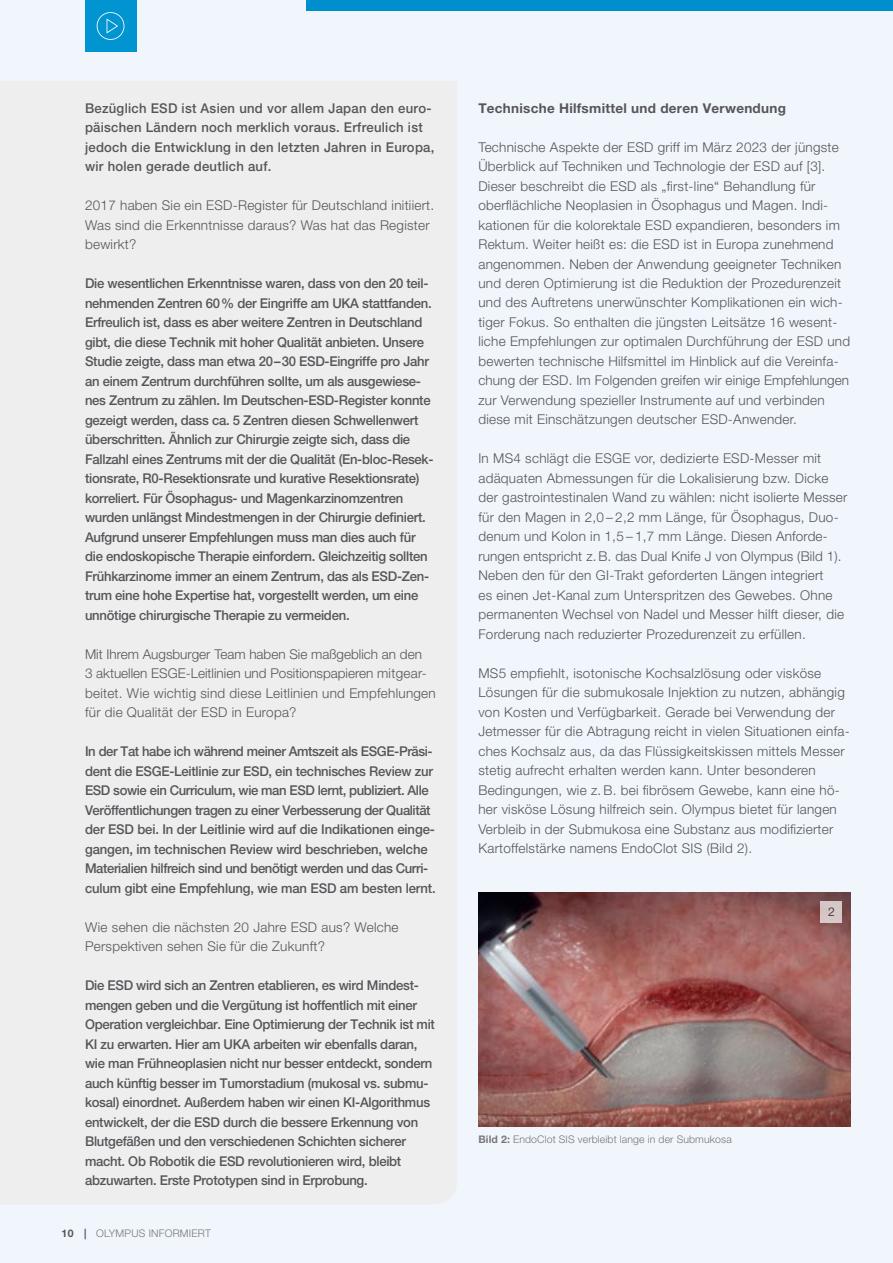
<style>
.page{position:relative;width:893px;height:1263px;background:#f1f6fc}
.page>*{position:absolute;margin:0;border:0;box-sizing:border-box;transform-origin:0 0}
.t1{font:300 13.5px/19.5px "Helvetica Neue LT Pro";letter-spacing:.02em;color:#55565a}
.t2{font:500 13.5px/19.5px "Helvetica Neue LT Pro";letter-spacing:-.02em;color:#55565a}
.t3{font:300 13.5px/19.5px "Helvetica Neue LT Pro";color:#55565a}
.t4{font:500 13.5px/19.5px "Helvetica Neue LT Pro";letter-spacing:.02em;color:#55565a}
.t5{font:700 13.5px "Helvetica Neue LT Pro";letter-spacing:.02em;color:#55565a}
.t6{font:300 12px "Helvetica Neue LT Pro";color:#000}
.t7{font:300 10.5px "Helvetica Neue LT Pro";letter-spacing:.01em;color:#77777b}
.s1{font-weight:700;color:#55565a}
.s2{font-weight:700}
</style>
<div class="page">
<div style="left:0;top:81px;width:457px;height:1123px;background:#eee"></div>
<img style="left:478px;top:893px;width:372px;height:234px">
<div style="left:821px;top:901px;width:21px;height:21px;background:#d5c7c7"></div>
<div style="left:306px;top:0;width:587px;height:11px;background:#0095d1"></div>
<div style="left:85px;top:0;width:51px;height:51px;background:#0095d1"></div>
<svg style="left:97px;top:12px;width:27px;height:28px"></svg>
<p class="t4" style="left:85px;top:98px;width:351px">Bezüglich ESD ist Asien und vor allem Japan den euro&shy;päischen Ländern noch merklich voraus. Erfreulich ist jedoch die Entwicklung in den letzten Jahren in Europa, wir holen gerade deutlich auf.</p>
<p class="t1" style="left:85px;top:195px;width:351px">2017 haben Sie ein ESD-Register für Deutschland initiiert.<br>Was sind die Erkenntnisse daraus? Was hat das Register bewirkt?</p>
<p class="t2" style="left:85px;top:273px;width:350px">Die wesentlichen Erkenntnisse waren, dass von den 20 teil&shy;nehmenden Zentren 60% der Eingriffe am UKA stattfanden.<br>Erfreulich ist, dass es aber weitere Zentren in Deutschland gibt, die diese Technik mit hoher Qualität anbieten. Unsere Studie zeigte, dass man etwa 20–30 ESD-Eingriffe pro Jahr an einem Zentrum durchführen sollte, um als ausgewiese&shy;nes Zentrum zu zählen. Im Deutschen-ESD-Register konnte gezeigt werden, dass ca. 5 Zentren diesen Schwellenwert überschritten. Ähnlich zur Chirurgie zeigte sich, dass die Fallzahl eines Zentrums mit der die Qualität (En-bloc-Resek&shy;tionsrate, R0-Resektionsrate und kurative Resektionsrate) korreliert. Für Ösophagus- und Magenkarzinomzentren wurden unlängst Mindestmengen in der Chirurgie definiert.<br>Aufgrund unserer Empfehlungen muss man dies auch für die endoskopische Therapie einfordern. Gleichzeitig sollten Frühkarzinome immer an einem Zentrum, das als ESD-Zen&shy;trum eine hohe Expertise hat, vorgestellt werden, um eine unnötige chirurgische Therapie zu vermeiden.</p>
<p class="t3" style="left:85px;top:644px;width:352px">Mit Ihrem Augsburger Team haben Sie maßgeblich an den<br>3 aktuellen ESGE-Leitlinien und Positionspapieren mitgear&shy;beitet. Wie wichtig sind diese Leitlinien und Empfehlungen für die Qualität der ESD in Europa?</p>
<p class="t2" style="left:85px;top:741px;width:352px">In der Tat habe ich während meiner Amtszeit als ESGE-Präsi&shy;dent die ESGE-Leitlinie zur ESD, ein technisches Review zur ESD sowie ein Curriculum, wie man ESD lernt, publiziert. Alle Veröffentlichungen tragen zu einer Verbesserung der Qualität der ESD bei. In der Leitlinie wird auf die Indikationen einge&shy;gangen, im technischen Review wird beschrieben, welche Materialien hilfreich sind und benötigt werden und das Curri&shy;culum gibt eine Empfehlung, wie man ESD am besten lernt.</p>
<p class="t1" style="left:85px;top:917px;width:315px">Wie sehen die nächsten 20 Jahre ESD aus? Welche<br>Perspektiven sehen Sie für die Zukunft?</p>
<p class="t2" style="left:85px;top:975px;width:351px">Die ESD wird sich an Zentren etablieren, es wird Mindest&shy;mengen geben und die Vergütung ist hoffentlich mit einer Operation vergleichbar. Eine Optimierung der Technik ist mit KI zu erwarten. Hier am UKA arbeiten wir ebenfalls daran, wie man Frühneoplasien nicht nur besser entdeckt, sondern auch künftig besser im Tumorstadium (mukosal vs. submu&shy;kosal) einordnet. Außerdem haben wir einen KI-Algorithmus entwickelt, der die ESD durch die bessere Erkennung von Blutgefäßen und den verschiedenen Schichten sicherer macht. Ob Robotik die ESD revolutionieren wird, bleibt abzuwarten. Erste Prototypen sind in Erprobung.</p>
<p class="t7" style="left:62px;top:1227px;width:151px"><span class="s1">10 |</span> OLYMPUS INFORMIERT</p>
<p class="t5" style="left:478px;top:99px;width:309px">Technische Hilfsmittel und deren Verwendung</p>
<p class="t1" style="left:478px;top:137px;width:373px">Technische Aspekte der ESD griff im März 2023 der jüngste Überblick auf Techniken und Technologie der ESD auf [3].<br>Dieser beschreibt die ESD als „first-line“ Behandlung für oberflächliche Neoplasien in Ösophagus und Magen. Indi&shy;kationen für die kolorektale ESD expandieren, besonders im Rektum. Weiter heißt es: die ESD ist in Europa zunehmend angenommen. Neben der Anwendung geeigneter Techniken und deren Optimierung ist die Reduktion der Prozedurenzeit und des Auftretens unerwünschter Komplikationen ein wich&shy;tiger Fokus. So enthalten die jüngsten Leitsätze 16 wesent&shy;liche Empfehlungen zur optimalen Durchführung der ESD und bewerten technische Hilfsmittel im Hinblick auf die Vereinfa&shy;chung der ESD. Im Folgenden greifen wir einige Empfehlungen zur Verwendung spezieller Instrumente auf und verbinden diese mit Einschätzungen deutscher ESD-Anwender.</p>
<p class="t1" style="left:478px;top:449px;width:371px">In MS4 schlägt die ESGE vor, dedizierte ESD-Messer mit adäquaten Abmessungen für die Lokalisierung bzw. Dicke der gastrointestinalen Wand zu wählen: nicht isolierte Messer für den Magen in 2,0 – 2,2 mm Länge, für Ösophagus, Duo&shy;denum und Kolon in 1,5 – 1,7 mm Länge. Diesen Anforde&shy;rungen entspricht z.B. das Dual Knife J von Olympus (Bild 1).<br>Neben den für den GI-Trakt geforderten Längen integriert<br>es einen Jet-Kanal zum Unterspritzen des Gewebes. Ohne permanenten Wechsel von Nadel und Messer hilft dieser, die Forderung nach reduzierter Prozedurenzeit zu erfüllen.</p>
<p class="t1" style="left:478px;top:663px;width:373px">MS5 empfiehlt, isotonische Kochsalzlösung oder visköse Lösungen für die submukosale Injektion zu nutzen, abhängig von Kosten und Verfügbarkeit. Gerade bei Verwendung der Jetmesser für die Abtragung reicht in vielen Situationen einfa&shy;ches Kochsalz aus, da das Flüssigkeitskissen mittels Messer stetig aufrecht erhalten werden kann. Unter besonderen Bedingungen, wie z.B. bei fibrösem Gewebe, kann eine hö&shy;her visköse Lösung hilfreich sein. Olympus bietet für langen Verbleib in der Submukosa eine Substanz aus modifizierter Kartoffelstärke namens EndoClot SIS (Bild 2).</p>
<p class="t7" style="left:478px;top:1132px;width:255px"><span class="s2">Bild 2:</span> EndoClot SIS verbleibt lange in der Submukosa</p>
<p class="t6" style="left:828px;top:904px;width:8px">2</p>
</div>
